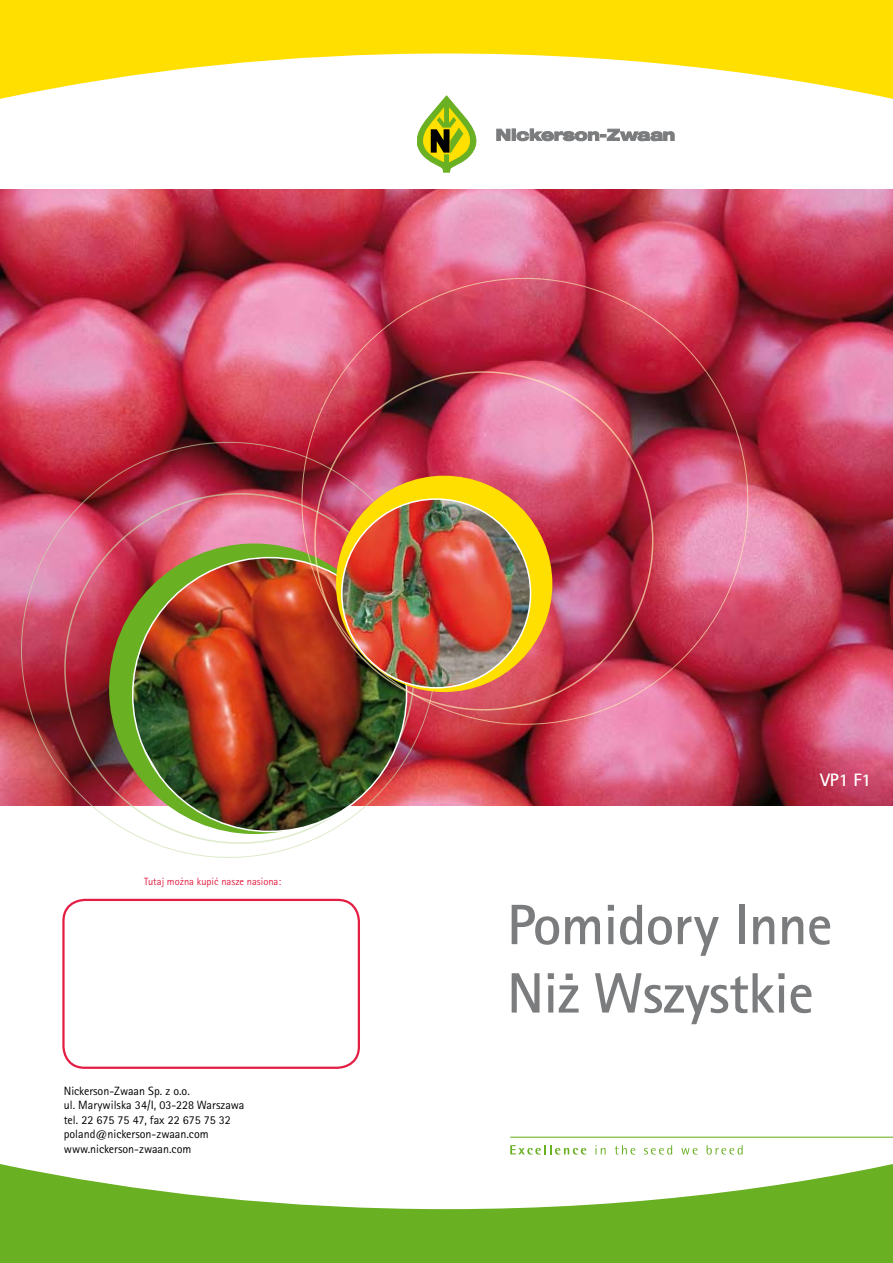
<style>
.page{position:relative;width:893px;height:1263px;background:#fff}
.page>*{position:absolute;margin:0;border:0;box-sizing:border-box;transform-origin:0 0}
.t1{font:700 57px/68.4px "Rotis Sans Serif CE";letter-spacing:-.01em;color:#7b7c7e}
.t2{font:700 18px "Rotis Sans Serif CE";color:#fff}
.t3{font:12px/14.4px "Rotis Sans Serif CE";color:#000}
.t4{font:10.5px "Rotis Sans Serif CE";color:#e41e43}
</style>
<div class="page">
<svg style="left:417px;top:119px;width:60px;height:53px"></svg>
<svg style="left:496px;top:129px;width:178px;height:12px"></svg>
<img style="left:0;top:189px;width:893px;height:617px">
<div style="left:62px;top:899px;width:298px;height:170px;border:2px solid #e41e43;border-radius:21px"></div>
<hr style="left:510px;top:1137px;width:383px;height:1px;background:#6ab023">
<img style="left:0;top:420px;width:458px;height:438px">
<div style="left:109px;top:543px;width:291px;height:291px;background:#6ab023;border-radius:50%"></div>
<img style="left:133px;top:558px;width:274px;height:273px">
<img style="left:279px;top:255px;width:492px;height:492px">
<div style="left:336px;top:476px;width:216px;height:216px;background:#ffdf00;border-radius:50%"></div>
<img style="left:342px;top:499px;width:188px;height:189px;border-radius:94px">
<svg style="left:0;top:1145px;width:893px;height:118px;fill:#6ab023"></svg>
<svg style="left:0;top:0;width:893px;height:119px;fill:#ffdf00"></svg>
<p class="t4" style="left:144px;top:875px;width:139px">Tutaj można kupić nasze nasiona:</p>
<p class="t3" style="left:64px;top:1084px;width:182px">Nickerson-Zwaan Sp. z o.o.<br>ul. Marywilska 34/I, 03-228 Warszawa tel. 22 675 75 47, fax 22 675 75 32 poland@nickerson-zwaan.com www.nickerson-zwaan.com</p>
<h2 class="t2" style="left:820px;top:769px;width:53px">VP1 F1</h2>
<h1 class="t1" style="left:507px;top:889px;width:327px">Pomidory Inne<br>Niż Wszystkie</h1>
</div>
